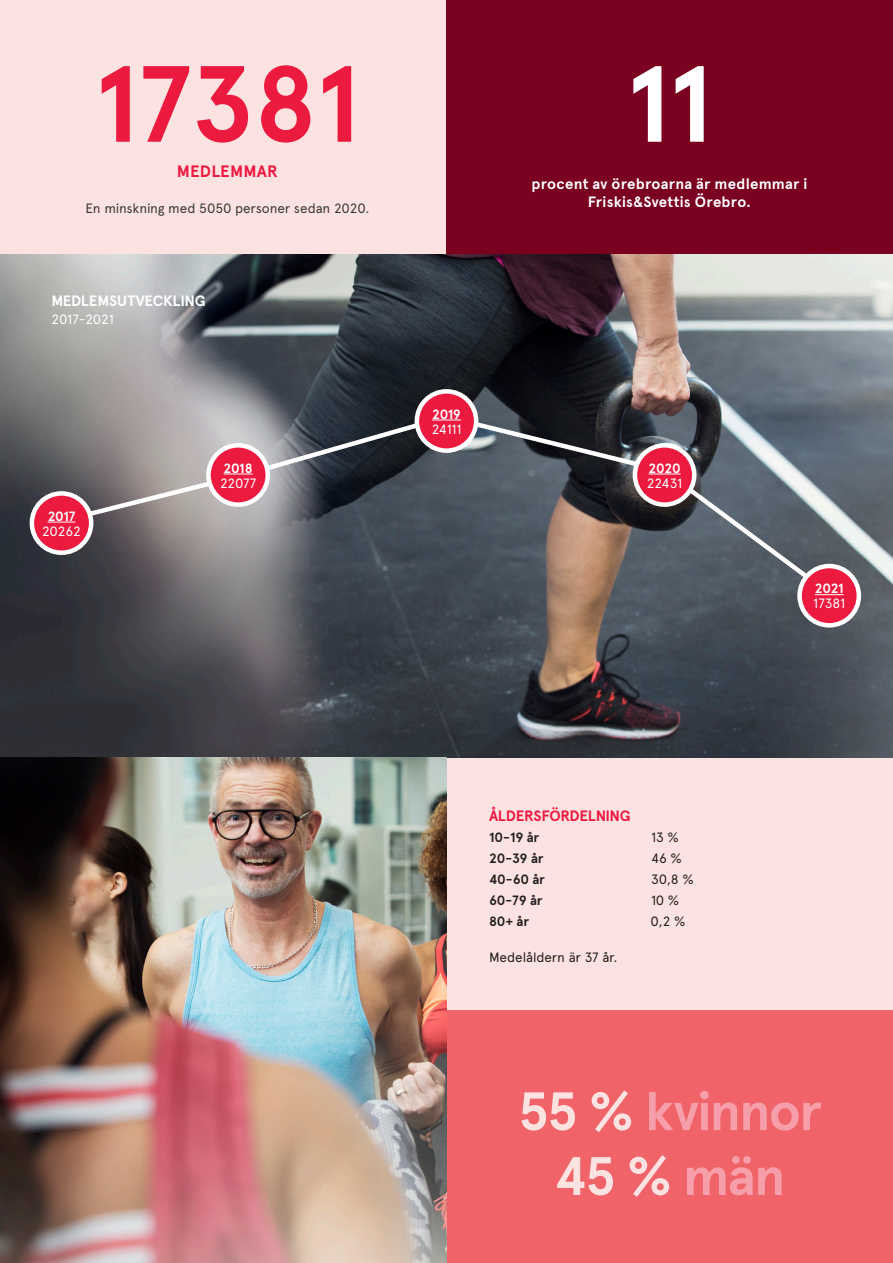
<style>
.page{position:relative;width:893px;height:1263px;background:#fff}
.page>*{position:absolute;margin:0;border:0;box-sizing:border-box;transform-origin:0 0}
.t1{font:700 108px "Apercu";letter-spacing:-.01em;color:#ed1a40}
.t2{font:700 108px "Apercu";color:#fff}
.t3{font:700 54px "Apercu";letter-spacing:-.04em;color:#f69ea9}
.t4{font:700 54px "Apercu";color:#fce2e1}
.t5{font:700 16.5px "Apercu";letter-spacing:.015em;color:#ed1a40}
.Underrubrik{font:700 15px/18px "Apercu";letter-spacing:.015em;color:#fff;text-align:center}
.Underrubrik-2{font:700 15px "Apercu";letter-spacing:-.015em;color:#fff}
.Underrubrik-3{font:700 15px "Apercu";letter-spacing:-.025em;color:#ed1a40}
.Brödtext{font:13.5px "Apercu";letter-spacing:-.005em;color:#231f20}
.Brödtext-2{font:13.5px "Apercu";letter-spacing:-.01em;color:#383839}
.Brödtext-3{font:13.5px "Apercu";letter-spacing:-.015em;color:#fff}
.Brödtext-4{font:700 13.5px "Apercu";letter-spacing:-.015em;color:#231f20}
.Underrubrik-4{font:700 13.5px "Apercu";letter-spacing:-.02em;color:#fff}
.s1{color:#fce2e1}
.s2{color:#f69ea9}
</style>
<div class="page">
<div style="left:446px;top:758px;width:447px;height:252px;background:#fce2e1"></div>
<img style="left:0;top:254px;width:893px;height:504px">
<div style="left:0;top:0;width:446px;height:254px;background:#fce2e1"></div>
<div style="left:446px;top:0;width:447px;height:254px;background:#7b0120"></div>
<div style="left:446px;top:1010px;width:447px;height:253px;background:#f06368"></div>
<img style="left:0;top:758px;width:446px;height:505px">
<svg style="left:38px;top:411px;width:797px;height:189px;background:#63656b"></svg>
<div style="left:800px;top:566px;width:59px;height:59px;background:#ed1a40;border-radius:50%"></div>
<div style="left:797px;top:564px;width:64px;height:64px;border:4px solid #fff;border-radius:50%"></div>
<svg style="left:815px;top:594px;width:29px;height:1px"></svg>
<div style="left:32px;top:493px;width:59px;height:60px;background:#ed1a40;border-radius:50%"></div>
<div style="left:30px;top:491px;width:63px;height:64px;border:4px solid #fff;border-radius:50%"></div>
<svg style="left:48px;top:522px;width:27px;height:1px"></svg>
<div style="left:208px;top:445px;width:60px;height:60px;background:#ed1a40;border-radius:50%"></div>
<div style="left:206px;top:443px;width:64px;height:64px;border:4px solid #fff;border-radius:50%"></div>
<svg style="left:224px;top:474px;width:29px;height:1px"></svg>
<div style="left:417px;top:391px;width:59px;height:60px;background:#ed1a40;border-radius:50%"></div>
<div style="left:415px;top:389px;width:63px;height:64px;border:4px solid #fff;border-radius:50%"></div>
<svg style="left:432px;top:420px;width:29px;height:1px"></svg>
<div style="left:635px;top:445px;width:59px;height:60px;background:#ed1a40;border-radius:50%"></div>
<div style="left:633px;top:443px;width:63px;height:64px;border:4px solid #fff;border-radius:50%"></div>
<hr style="left:649px;top:474px;width:32px;height:1px;background:#fff">
<p class="t1" style="left:94px;top:39px;width:268px">17381</p>
<p class="t5" style="left:177px;top:161px;width:103px">MEDLEMMAR</p>
<p class="Brödtext-2" style="left:85px;top:200px;width:286px">En minskning med 5050 personer sedan 2020.</p>
<p class="Underrubrik-2" style="left:52px;top:292px;width:156px">MEDLEMSUTVECKLING</p>
<p class="Brödtext-3" style="left:52px;top:312px;width:64px">2017-2021</p>
<p class="Underrubrik-4" style="left:48px;top:508px;width:29px">2017</p>
<p class="Brödtext-3" style="left:42px;top:523px;width:40px">20262</p>
<p class="Underrubrik-4" style="left:224px;top:460px;width:31px">2018</p>
<p class="Brödtext-3" style="left:220px;top:475px;width:38px">22077</p>
<p class="Underrubrik-4" style="left:432px;top:406px;width:30px">2019</p>
<p class="Brödtext-3" style="left:432px;top:421px;width:31px">24111</p>
<p class="t2" style="left:626px;top:39px;width:88px">11</p>
<p class="Underrubrik" style="left:532px;top:175px;width:277px">procent av örebroarna är medlemmar i<br>Friskis&amp;Svettis Örebro.</p>
<p class="Underrubrik-4" style="left:649px;top:460px;width:34px">2020</p>
<p class="Brödtext-3" style="left:647px;top:475px;width:37px">22431</p>
<p class="Underrubrik-4" style="left:815px;top:580px;width:30px">2021</p>
<p class="Brödtext-3" style="left:813px;top:595px;width:34px">17381</p>
<p class="Underrubrik-3" style="left:489px;top:806px;width:143px">ÅLDERSFÖRDELNING</p>
<p class="Brödtext-4" style="left:489px;top:829px;width:52px">10-19 år</p>
<p class="Brödtext" style="left:651px;top:829px;width:29px">13 %</p>
<p class="Brödtext-4" style="left:489px;top:850px;width:56px">20-39 år</p>
<p class="Brödtext" style="left:651px;top:850px;width:32px">46 %</p>
<p class="Brödtext-4" style="left:489px;top:871px;width:57px">40-60 år</p>
<p class="Brödtext" style="left:651px;top:871px;width:44px">30,8 %</p>
<p class="Brödtext-4" style="left:489px;top:892px;width:55px">60-79 år</p>
<p class="Brödtext" style="left:651px;top:892px;width:30px">10 %</p>
<p class="Brödtext-4" style="left:489px;top:913px;width:42px">80+ år</p>
<p class="Brödtext" style="left:650px;top:913px;width:36px">0,2 %</p>
<p class="Brödtext" style="left:489px;top:949px;width:130px">Medelåldern är 37 år.</p>
<p class="t3" style="left:518px;top:1079px;width:306px"><span class="s1">55 %</span> kvinnor</p>
<p class="t4" style="left:554px;top:1143px;width:233px">45 % <span class="s2">män</span></p>
</div>
